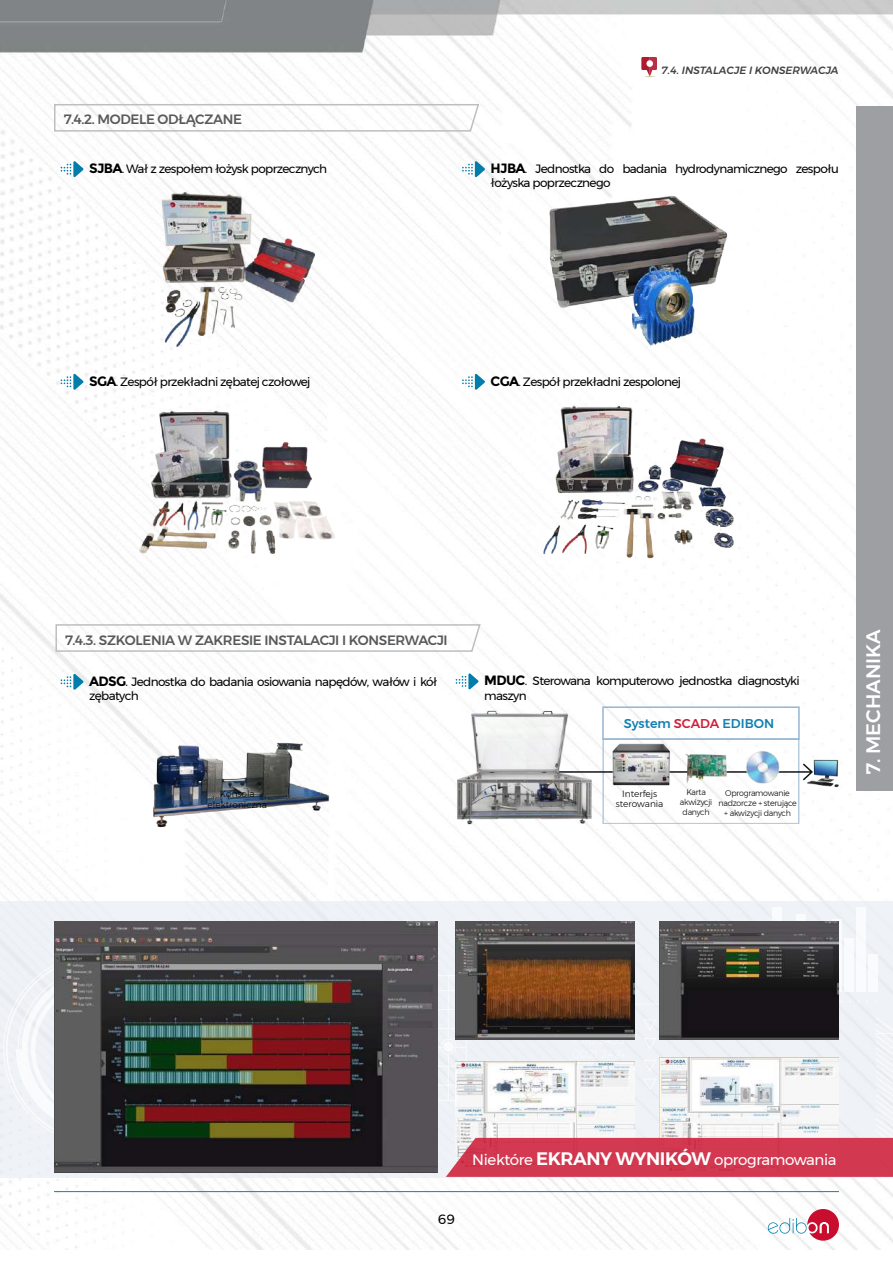
<style>
.page{position:relative;width:893px;height:1263px;background:#fff}
.page>*{position:absolute;margin:0;border:0;box-sizing:border-box;transform-origin:0 0}
.t1{font:500 19.5px "Montserrat";color:#fff}
.t2{font:15px "Montserrat";letter-spacing:-.025em;color:#fff}
.t3{font:500 13.5px "Montserrat";letter-spacing:-.025em;color:#58595b}
.t4{font:13.5px "Montserrat";color:#000}
.t5{font:500 12.75px "Montserrat";color:#1380b0}
.t6{font:12px/14.4px "Montserrat";letter-spacing:-.05em;color:#000}
.t7{font:italic 500 10.5px "Montserrat";color:#414042}
.t8{font:300 9px/10.8px "Montserrat";color:#000;text-align:center}
.t9{font:300 8.25px/9.9px "Montserrat";letter-spacing:-.025em;color:#000;text-align:center;scale:.95 1}
.s1{font-weight:700;font-size:13.5px}
.s2{color:#cf1f3a}
.s3{font-weight:600;font-size:18px}
</style>
<div class="page">
<img style="left:0;top:0;width:893px;height:1249px">
<svg style="left:767px;top:1209px;width:72px;height:32px"></svg>
<hr style="left:54px;top:1191px;width:785px;height:1px;background:#1380b0">
<div style="left:857px;top:106px;width:36px;height:685px;background:#9d9fa2"></div>
<div style="left:0;top:902px;width:893px;height:276px;background:#eff2f6"></div>
<svg style="left:7px;top:971px;width:47px;height:158px"></svg>
<hr style="left:448px;top:976px;width:1px;height:124px;background:#fff">
<hr style="left:335px;top:990px;width:131px;height:1px;background:#fff">
<hr style="left:335px;top:1009px;width:131px;height:1px;background:#fff">
<hr style="left:335px;top:1028px;width:131px;height:1px;background:#fff">
<hr style="left:335px;top:1047px;width:131px;height:1px;background:#fff">
<hr style="left:335px;top:1066px;width:131px;height:1px;background:#fff">
<hr style="left:335px;top:1085px;width:131px;height:1px;background:#fff">
<div style="left:443px;top:1041px;width:11px;height:11px;background:#f8f9fb;border-radius:50%"></div>
<div style="left:441px;top:1039px;width:15px;height:15px;border:1px solid #fff;border-radius:50%"></div>
<div style="left:772px;top:908px;width:9px;height:84px;background:#fff"></div>
<div style="left:796px;top:914px;width:9px;height:78px;background:#fff"></div>
<div style="left:833px;top:920px;width:9px;height:72px;background:#fff"></div>
<div style="left:845px;top:938px;width:9px;height:54px;background:#fff"></div>
<div style="left:857px;top:908px;width:9px;height:84px;background:#fff"></div>
<div style="left:869px;top:954px;width:9px;height:38px;background:#fff"></div>
<img style="left:54px;top:922px;width:383px;height:250px">
<img style="left:455px;top:922px;width:179px;height:79px">
<img style="left:659px;top:922px;width:180px;height:79px">
<svg style="left:53px;top:103px;width:427px;height:30px"></svg>
<svg style="left:61px;top:161px;width:23px;height:16px"></svg>
<img style="left:160px;top:191px;width:154px;height:158px">
<svg style="left:462px;top:161px;width:23px;height:16px"></svg>
<img style="left:545px;top:191px;width:187px;height:158px">
<svg style="left:61px;top:373px;width:23px;height:17px"></svg>
<img style="left:137px;top:408px;width:200px;height:149px">
<svg style="left:462px;top:373px;width:23px;height:17px"></svg>
<img style="left:539px;top:403px;width:199px;height:158px">
<svg style="left:55px;top:623px;width:427px;height:30px"></svg>
<svg style="left:61px;top:673px;width:23px;height:17px"></svg>
<img style="left:137px;top:730px;width:200px;height:104px">
<div style="left:602px;top:738px;width:197px;height:86px;border:2px solid #96b5d3"></div>
<svg style="left:594px;top:762px;width:212px;height:20px"></svg>
<div style="left:602px;top:706px;width:198px;height:34px;border:2px solid #96b5d3"></div>
<svg style="left:456px;top:673px;width:23px;height:17px"></svg>
<img style="left:455px;top:709px;width:139px;height:115px">
<img style="left:611px;top:742px;width:59px;height:43px">
<img style="left:680px;top:747px;width:51px;height:39px">
<img style="left:745px;top:749px;width:35px;height:35px">
<img style="left:806px;top:758px;width:34px;height:30px">
<svg style="left:641px;top:57px;width:16px;height:20px"></svg>
<svg style="left:446px;top:1001px;width:447px;height:194px"></svg>
<p class="t7" style="left:661px;top:62px;width:179px">7.4. INSTALACJE I KONSERWACJA</p>
<p class="t3" style="left:64px;top:109px;width:180px">7.4.2. MODELE ODŁĄCZANE</p>
<p class="t6" style="left:89px;top:161px;width:240px"><span class="s1">SJBA</span>. Wał z zespołem łożysk poprzecznych</p>
<p class="t6" style="left:491px;top:161px;width:350px"><span class="s1">HJBA</span>. Jednostka do badania hydrodynamicznego zespołu łożyska poprzecznego</p>
<p class="t6" style="left:89px;top:374px;width:223px"><span class="s1">SGA</span>. Zespół przekładni zębatej czołowej</p>
<p class="t6" style="left:491px;top:374px;width:192px"><span class="s1">CGA</span>. Zespół przekładni zespolonej</p>
<p class="t3" style="left:65px;top:629px;width:384px">7.4.3. SZKOLENIA W ZAKRESIE INSTALACJI I KONSERWACJI</p>
<p class="t6" style="left:89px;top:674px;width:350px"><span class="s1">ADSG</span>. Jednostka do badania osiowania napędów, wałów i kół zębatych</p>
<p class="t8" style="left:208px;top:788px;width:61px">Konsola elektroniczna</p>
<p class="t6" style="left:484px;top:673px;width:317px"><span class="s1">MDUC</span>. Sterowana komputerowo jednostka diagnostyki maszyn</p>
<p class="t5" style="left:624px;top:713px;width:152px">System <span class="s2">SCADA</span> EDIBON</p>
<p class="t8" style="left:616px;top:788px;width:49px">Interfejs sterowania</p>
<p class="t9" style="left:680px;top:787px;width:36px">Karta akwizycji danych</p>
<p class="t9" style="left:718px;top:788px;width:84px">Oprogramowanie nadzorcze + sterujące + akwizycji danych</p>
<h1 class="t1" style="left:858px;top:774px;width:146px;rotate:-90deg">7. MECHANIKA</h1>
<p class="t4" style="left:438px;top:1209px;width:19px">69</p>
<p class="t2" style="left:472px;top:1148px;width:366px">Niektóre <span class="s3">EKRANY WYNIKÓW</span> oprogramowania</p>
</div>
